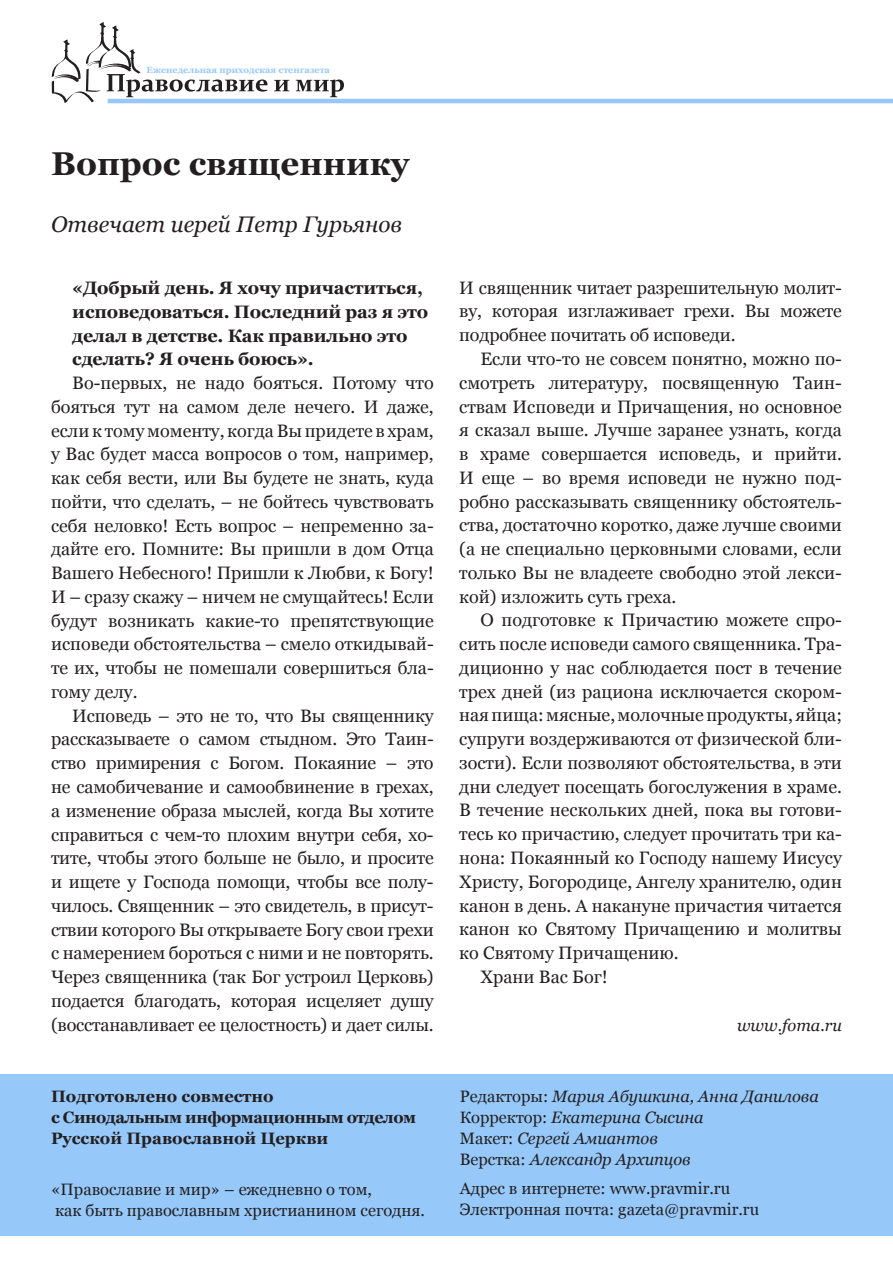
<style>
.page{position:relative;width:893px;height:1263px;background:#fff}
.page>*{position:absolute;margin:0;border:0;box-sizing:border-box;transform-origin:0 0}
.t1{font:700 33px "Georgia";color:#231f20}
.t2{font:italic 22.5px "Georgia";color:#231f20}
.t3{font:18px/23.7px "Georgia";color:#231f20;text-align:justify}
.t4{font:700 18px/23.7px "Georgia";letter-spacing:-.01em;color:#231f20}
.t5{font:16.5px/21px "Georgia";color:#231f20}
.t6{font:italic 16.5px/21px "Georgia";color:#231f20}
.t7{font:700 16.5px/21px "Georgia";color:#231f20}
.t8{font:700 9px "Georgia";color:#96c8fa}
.s1{font-style:normal}
</style>
<div class="page">
<div style="left:0;top:1074px;width:893px;height:162px;background:#96c8fa"></div>
<svg style="left:52px;top:22px;width:215px;height:81px"></svg>
<svg style="left:274px;top:80px;width:15px;height:11px"></svg>
<svg style="left:296px;top:79px;width:48px;height:18px"></svg>
<hr style="left:108px;top:99px;width:785px;height:4px;background:#96c8fa">
<p class="t8" style="left:147px;top:64px;width:185px">Еженедельная приходская стенгазета</p>
<h1 class="t1" style="left:51px;top:142px;width:360px">Вопрос священнику</h1>
<p class="t2" style="left:51px;top:210px;width:353px">Отвечает иерей Петр Гурьянов</p>
<p class="t4" style="left:72px;top:276px;width:357px">«Добрый день. Я хочу причаститься, исповедоваться. Последний раз я это делал в детстве. Как правильно это сделать? Я очень боюсь».</p>
<p class="t3" style="left:51px;top:371px;width:384px;text-indent:21px">Во-первых, не надо бояться. Потому что бояться тут на самом деле нечего. И даже, если к тому моменту, когда Вы придете в храм, у Вас будет масса вопросов о том, например, как себя вести, или Вы будете не знать, куда пойти, что сделать, – не бойтесь чувствовать себя неловко! Есть вопрос – непременно за&shy;дайте его. Помните: Вы пришли в дом Отца Вашего Небесного! Пришли к Любви, к Богу!<br>И – сразу скажу – ничем не смущайтесь! Если будут возникать какие-то препятствующие исповеди обстоятельства – смело откидывай&shy;те их, чтобы не помешали совершиться бла&shy;гому делу.</p>
<p class="t3" style="left:51px;top:704px;width:384px;text-indent:21px">Исповедь – это не то, что Вы священнику рассказываете о самом стыдном. Это Таин&shy;ство примирения с Богом. Покаяние – это не самобичевание и самообвинение в грехах, а изменение образа мыслей, когда Вы хотите справиться с чем-то плохим внутри себя, хо&shy;тите, чтобы этого больше не было, и просите и ищете у Господа помощи, чтобы все полу&shy;чилось. Священник – это свидетель, в присут&shy;ствии которого Вы открываете Богу свои грехи с намерением бороться с ними и не повторять.<br>Через священника (так Бог устроил Церковь) подается благодать, которая исцеляет душу (восстанавливает ее целостность) и дает силы.</p>
<p class="t7" style="left:51px;top:1085px;width:367px">Подготовлено совместно<br>с Синодальным информационным отделом<br>Русской Православной Церкви</p>
<p class="t5" style="left:51px;top:1179px;width:376px">«Православие и мир» – ежедневно о том,<br>как быть православным христианином сегодня.</p>
<p class="t3" style="left:459px;top:276px;width:384px">И священник читает разрешительную молит&shy;ву, которая изглаживает грехи. Вы можете подробнее почитать об исповеди.</p>
<p class="t3" style="left:459px;top:347px;width:384px;text-indent:21px">Если что-то не совсем понятно, можно по&shy;смотреть литературу, посвященную Таин&shy;ствам Исповеди и Причащения, но основное я сказал выше. Лучше заранее узнать, когда в храме совершается исповедь, и прийти.<br>И еще – во время исповеди не нужно под&shy;робно рассказывать священнику обстоятель&shy;ства, достаточно коротко, даже лучше своими (а не специально церковными словами, если только Вы не владеете свободно этой лекси&shy;кой) изложить суть греха.</p>
<p class="t3" style="left:480px;top:609px;width:363px">О подготовке к Причастию можете спро-</p>
<p class="t3" style="left:459px;top:632px;width:384px">сить после исповеди самого священника. Тра-</p>
<p class="t3" style="left:459px;top:656px;width:384px">диционно у нас соблюдается пост в течение</p>
<p class="t3" style="left:459px;top:680px;width:384px">трех дней (из рациона исключается скором-</p>
<p class="t3" style="left:459px;top:704px;width:384px">ная пища: мясные, молочные продукты, яйца;</p>
<p class="t3" style="left:459px;top:727px;width:384px">супруги воздерживаются от физической бли-</p>
<p class="t3" style="left:459px;top:751px;width:384px">зости). Если позволяют обстоятельства, в эти</p>
<p class="t3" style="left:459px;top:775px;width:384px">дни следует посещать богослужения в храме.</p>
<p class="t3" style="left:459px;top:799px;width:384px">В течение нескольких дней, пока вы готови-</p>
<p class="t3" style="left:459px;top:822px;width:384px">тесь ко причастию, следует прочитать три ка-</p>
<p class="t3" style="left:459px;top:846px;width:384px">нона: Покаянный ко Господу нашему Иисусу</p>
<p class="t3" style="left:459px;top:870px;width:384px">Христу, Богородице, Ангелу хранителю, один</p>
<p class="t3" style="left:459px;top:894px;width:384px">канон в день. А накануне причастия читается</p>
<p class="t3" style="left:459px;top:918px;width:384px">канон ко Святому Причащению и молитвы</p>
<p class="t3" style="left:459px;top:941px;width:221px">ко Святому Причащению.</p>
<p class="t3" style="left:480px;top:965px;width:129px">Храни Вас Бог!</p>
<p class="t6" style="left:737px;top:1015px;width:106px">www.foma.ru</p>
<p class="t6" style="left:460px;top:1086px;width:361px"><span class="s1">Редакторы:</span> Мария Абушкина, Анна Данилова<br><span class="s1">Корректор:</span> Екатерина Сысина<br><span class="s1">Макет:</span> Сергей Амиантов<br><span class="s1">Верстка:</span> Александр Архипцов</p>
<p class="t5" style="left:460px;top:1178px;width:301px">Адрес в интернете: www.pravmir.ru<br>Электронная почта: gazeta@pravmir.ru</p>
</div>
